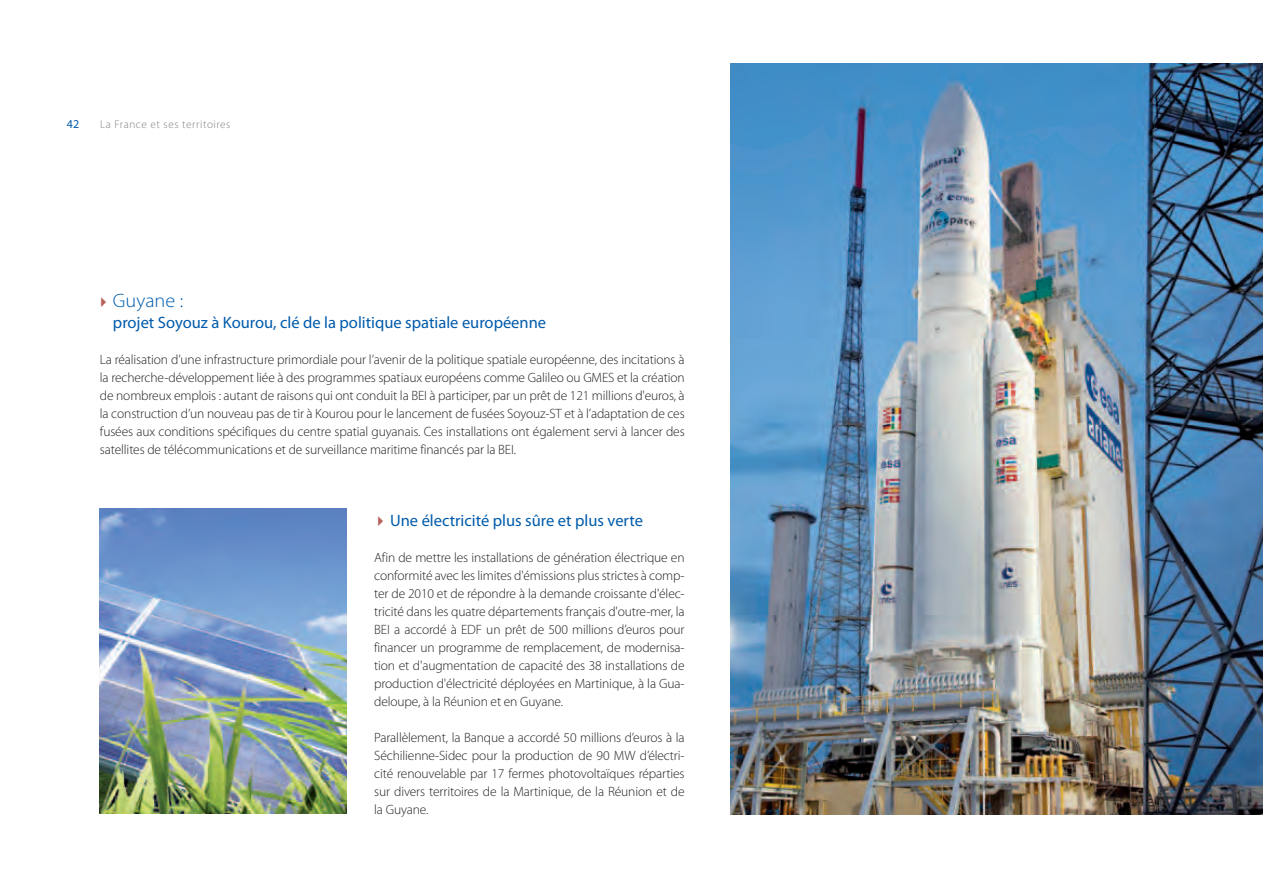
<style>
.page{position:relative;width:1263px;height:893px;background:#fff}
.page>*{position:absolute;margin:0;border:0;box-sizing:border-box;transform-origin:0 0}
.t1{font:300 19.5px "Myriad Pro";color:#015bab;scale:1.04 1}
.t2{font:16.5px "Myriad Pro";color:#015bab}
.t3{font:300 13.5px/18px "Myriad Pro";letter-spacing:-.01em;color:#231f20;text-align:justify}
.t4{font:12px "Myriad Pro";color:#015bab}
.t5{font:300 11.25px "Myriad Pro";letter-spacing:.05em;color:#808285}
</style>
<div class="page">
<img style="left:100px;top:508px;width:247px;height:305px">
<img style="left:730px;top:64px;width:533px;height:750px">
<p class="t4" style="left:67px;top:117px;width:14px">42</p>
<p class="t5" style="left:100px;top:117px;width:132px">La France et ses territoires</p>
<h1 class="t1" style="left:113px;top:289px;width:69px">Guyane :</h1>
<p class="t2" style="left:113px;top:314px;width:435px">projet Soyouz à Kourou, clé de la politique spatiale européenne</p>
<p class="t3" style="left:100px;top:350px;width:586px">La réalisation d’une infrastructure primordiale pour l’avenir de la politique spatiale européenne, des incitations à la recherche-développement liée à des programmes spatiaux européens comme Galileo ou GMES et la création de nombreux emplois : autant de raisons qui ont conduit la BEI à participer, par un prêt de 121 millions d'euros, à la construction d’un nouveau pas de tir à Kourou pour le lancement de fusées Soyouz-ST et à l’adaptation de ces fusées aux conditions spécifiques du centre spatial guyanais. Ces installations ont également servi à lancer des satellites de télécommunications et de surveillance maritime financés par la BEI.</p>
<p class="t2" style="left:390px;top:512px;width:254px">Une électricité plus sûre et plus verte</p>
<p class="t3" style="left:374px;top:548px;width:312px">Afin de mettre les installations de génération électrique en conformité avec les limites d'émissions plus strictes à comp&shy;ter de 2010 et de répondre à la demande croissante d'élec&shy;tricité dans les quatre départements français d'outre-mer, la BEI a accordé à EDF un prêt de 500 millions d’euros pour financer un programme de remplacement, de modernisa&shy;tion et d'augmentation de capacité des 38 installations de production d'électricité déployées en Martinique, à la Gua&shy;deloupe, à la Réunion et en Guyane.</p>
<p class="t3" style="left:374px;top:728px;width:312px">Parallèlement, la Banque a accordé 50 millions d’euros à la Séchilienne-Sidec pour la production de 90 MW d’électri&shy;cité renouvelable par 17 fermes photovoltaïques réparties sur divers territoires de la Martinique, de la Réunion et de la Guyane.</p>
</div>
